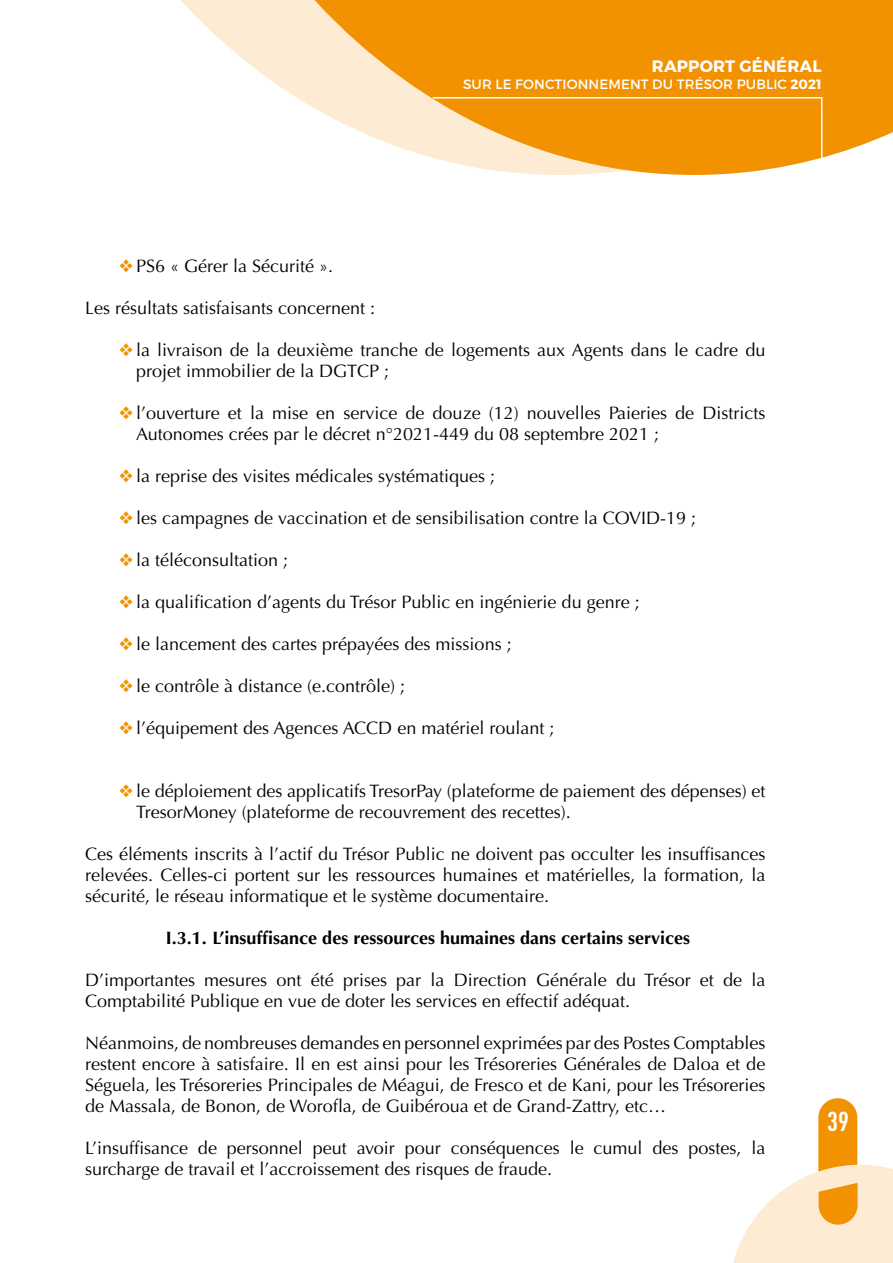
<style>
.page{position:relative;width:893px;height:1263px;background:#fff}
.page>*{position:absolute;margin:0;border:0;box-sizing:border-box;transform-origin:0 0}
.t1{font:700 condensed 27px "DIN Pro";color:#fff}
.t2{font:18px/21px "Optima";color:#000}
.t3{font:700 18px "Optima";color:#000}
.t4{font:700 16.5px "Montserrat";letter-spacing:.01em;color:#fff}
.t5{font:13.5px "Montserrat";letter-spacing:.01em;color:#fff}
.s1{font-weight:700}
.s2{color:#f39200}
</style>
<div class="page">
<svg style="left:181px;top:0;width:115px;height:97px;fill:#feebd3"></svg>
<svg style="left:733px;top:1098px;width:160px;height:165px"></svg>
<svg style="left:296px;top:0;width:597px;height:175px;background:#f6ae42"></svg>
<svg style="left:431px;top:96px;width:392px;height:65px;background:#f5a328"></svg>
<p class="t4" style="left:652px;top:56px;width:171px">RAPPORT GÉNÉRAL</p>
<p class="t5" style="left:463px;top:75px;width:360px">SUR LE FONCTIONNEMENT DU TRÉSOR PUBLIC <span class="s1">2021</span></p>
<p class="t2" style="left:119px;top:255px;width:216px"><span class="s2">❖</span> PS6 « Gérer la Sécurité ».</p>
<p class="t2" style="left:85px;top:297px;width:292px">Les résultats satisfaisants concernent :</p>
<p class="t2" style="left:136px;top:339px;width:631px;text-indent:-17px"><span class="s2">❖</span> la livraison de la deuxième tranche de logements aux Agents dans le cadre du projet immobilier de la DGTCP ;</p>
<p class="t2" style="left:136px;top:402px;width:631px;text-indent:-17px"><span class="s2">❖</span> l’ouverture et la mise en service de douze (12) nouvelles Paieries de Districts<br>Autonomes crées par le décret n°2021-449 du 08 septembre 2021 ;</p>
<p class="t2" style="left:119px;top:465px;width:378px"><span class="s2">❖</span> la reprise des visites médicales systématiques ;</p>
<p class="t2" style="left:119px;top:507px;width:579px"><span class="s2">❖</span> les campagnes de vaccination et de sensibilisation contre la COVID-19 ;</p>
<p class="t2" style="left:119px;top:549px;width:171px"><span class="s2">❖</span> la téléconsultation ;</p>
<p class="t2" style="left:119px;top:591px;width:522px"><span class="s2">❖</span> la qualification d’agents du Trésor Public en ingénierie du genre ;</p>
<p class="t2" style="left:119px;top:633px;width:394px"><span class="s2">❖</span> le lancement des cartes prépayées des missions ;</p>
<p class="t2" style="left:119px;top:675px;width:288px"><span class="s2">❖</span> le contrôle à distance (e.contrôle) ;</p>
<p class="t2" style="left:119px;top:717px;width:437px"><span class="s2">❖</span> l’équipement des Agences ACCD en matériel roulant ;</p>
<p class="t2" style="left:136px;top:780px;width:631px;text-indent:-17px"><span class="s2">❖</span> le déploiement des applicatifs TresorPay (plateforme de paiement des dépenses) et<br>TresorMoney (plateforme de recouvrement des recettes).</p>
<p class="t2" style="left:85px;top:843px;width:682px;text-align:justify">Ces éléments inscrits à l’actif du Trésor Public ne doivent pas occulter les insuffisances relevées. Celles-ci portent sur les ressources humaines et matérielles, la formation, la sécurité, le réseau informatique et le système documentaire.</p>
<p class="t3" style="left:166px;top:927px;width:526px">I.3.1. L’insuffisance des ressources humaines dans certains services</p>
<p class="t2" style="left:85px;top:969px;width:682px">D’importantes mesures ont été prises par la Direction Générale du Trésor et de la<br>Comptabilité Publique en vue de doter les services en effectif adéquat.</p>
<p class="t2" style="left:85px;top:1032px;width:682px;text-align:justify">Néanmoins, de nombreuses demandes en personnel exprimées par des Postes Comptables restent encore à satisfaire. Il en est ainsi pour les Trésoreries Générales de Daloa et de Séguela, les Trésoreries Principales de Méagui, de Fresco et de Kani, pour les Trésoreries de Massala, de Bonon, de Worofla, de Guibéroua et de Grand-Zattry, etc…</p>
<p class="t2" style="left:85px;top:1137px;width:682px">L’insuffisance de personnel peut avoir pour conséquences le cumul des postes, la surcharge de travail et l’accroissement des risques de fraude.</p>
<h1 class="t1" style="left:827px;top:1101px;width:23px">39</h1>
</div>
